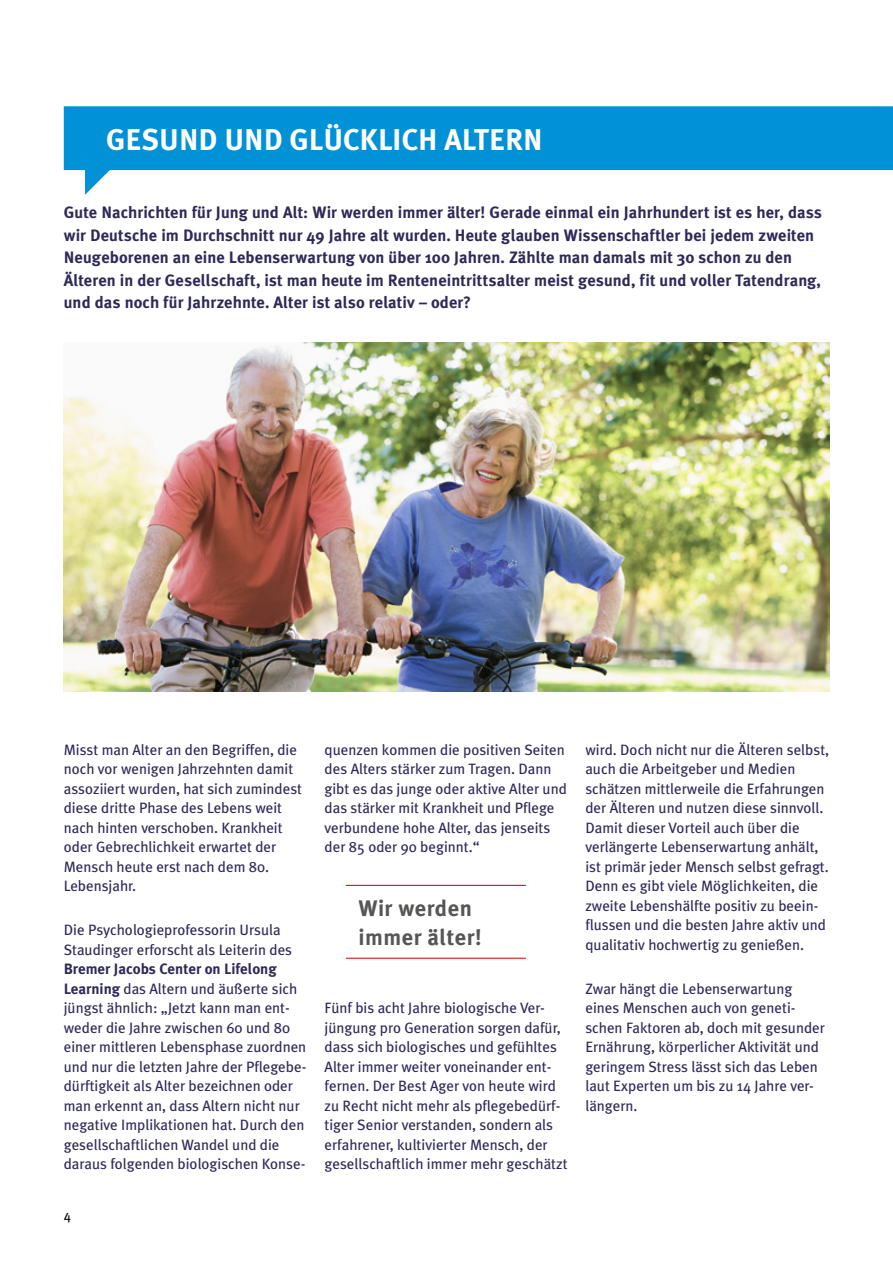
<style>
.page{position:relative;width:893px;height:1263px;background:#fff}
.page>*{position:absolute;margin:0;border:0;box-sizing:border-box;transform-origin:0 0}
.t1{font:700 30px "Meta Plus";color:#fff}
.Quotes_Rote_Linien{font:700 22.5px/29.2px "Meta Plus";letter-spacing:.02em;color:#565655}
.t2{font:700 16.5px/22.5px "Meta Plus";letter-spacing:.005em;color:#2e2a58}
.t3{font:15px/19.5px "Meta Plus";color:#2e2a58}
.t4{font:13.5px "Meta Plus";color:#000}
.s1{font-weight:700}
</style>
<div class="page">
<div style="left:64px;top:106px;width:829px;height:64px;background:#0091d7"></div>
<hr style="left:346px;top:885px;width:180px;height:1px;background:#e3000b">
<hr style="left:346px;top:958px;width:180px;height:1px;background:#e3000b">
<img style="left:64px;top:342px;width:765px;height:350px">
<svg style="left:85px;top:169px;width:26px;height:26px"></svg>
<p class="t1" style="left:106px;top:122px;width:438px">GESUND UND GLÜCKLICH ALTERN</p>
<p class="t2" style="left:64px;top:201px;width:759px">Gute Nachrichten für Jung und Alt: Wir werden immer älter! Gerade einmal ein Jahrhundert ist es her, dass wir Deutsche im Durchschnitt nur 49 Jahre alt wurden. Heute glauben Wissenschaftler bei jedem zweiten Neugeborenen an eine Lebenserwartung von über 100 Jahren. Zählte man damals mit 30 schon zu den Älteren in der Gesellschaft, ist man heute im Renteneintrittsalter meist gesund, fit und voller Tatendrang, und das noch für Jahrzehnte. Alter ist also relativ – oder?</p>
<p class="t3" style="left:64px;top:740px;width:240px">Misst man Alter an den Begriffen, die noch vor wenigen Jahrzehnten damit assoziiert wurden, hat sich zumindest diese dritte Phase des Lebens weit nach hinten verschoben. Krankheit oder Gebrechlichkeit erwartet der<br>Mensch heute erst nach dem 80.<br>Lebensjahr.</p>
<p class="t3" style="left:64px;top:920px;width:244px">Die Psychologieprofessorin Ursula Staudinger erforscht als Leiterin des <span class="s1">Bremer Jacobs Center on Lifelong Learning</span> das Altern und äußerte sich jüngst ähnlich: „Jetzt kann man ent&shy;weder die Jahre zwischen 60 und 80 einer mittleren Lebensphase zuordnen und nur die letzten Jahre der Pflegebe&shy;dürftigkeit als Alter bezeichnen oder man erkennt an, dass Altern nicht nur negative Implikationen hat. Durch den gesellschaftlichen Wandel und die daraus folgenden biologischen Konse-</p>
<p class="t4" style="left:64px;top:1208px;width:9px">4</p>
<p class="t3" style="left:325px;top:740px;width:244px">quenzen kommen die positiven Seiten des Alters stärker zum Tragen. Dann gibt es das junge oder aktive Alter und das stärker mit Krankheit und Pflege verbundene hohe Alter, das jenseits der 85 oder 90 beginnt.“</p>
<p class="Quotes_Rote_Linien" style="left:359px;top:893px;width:125px">Wir werden immer älter!</p>
<p class="t3" style="left:325px;top:998px;width:244px">Fünf bis acht Jahre biologische Ver&shy;jüngung pro Generation sorgen dafür, dass sich biologisches und gefühltes Alter immer weiter voneinander ent&shy;fernen. Der Best Ager von heute wird zu Recht nicht mehr als pflegebedürf&shy;tiger Senior verstanden, sondern als erfahrener, kultivierter Mensch, der gesellschaftlich immer mehr geschätzt</p>
<p class="t3" style="left:585px;top:740px;width:245px">wird. Doch nicht nur die Älteren selbst, auch die Arbeitgeber und Medien schätzen mittlerweile die Erfahrungen der Älteren und nutzen diese sinnvoll.<br>Damit dieser Vorteil auch über die verlängerte Lebenserwartung anhält, ist primär jeder Mensch selbst gefragt.<br>Denn es gibt viele Möglichkeiten, die zweite Lebenshälfte positiv zu beein&shy;flussen und die besten Jahre aktiv und qualitativ hochwertig zu genießen.</p>
<p class="t3" style="left:585px;top:978px;width:241px">Zwar hängt die Lebenserwartung eines Menschen auch von geneti&shy;schen Faktoren ab, doch mit gesunder<br>Ernährung, körperlicher Aktivität und geringem Stress lässt sich das Leben laut Experten um bis zu 14 Jahre ver&shy;längern.</p>
</div>
